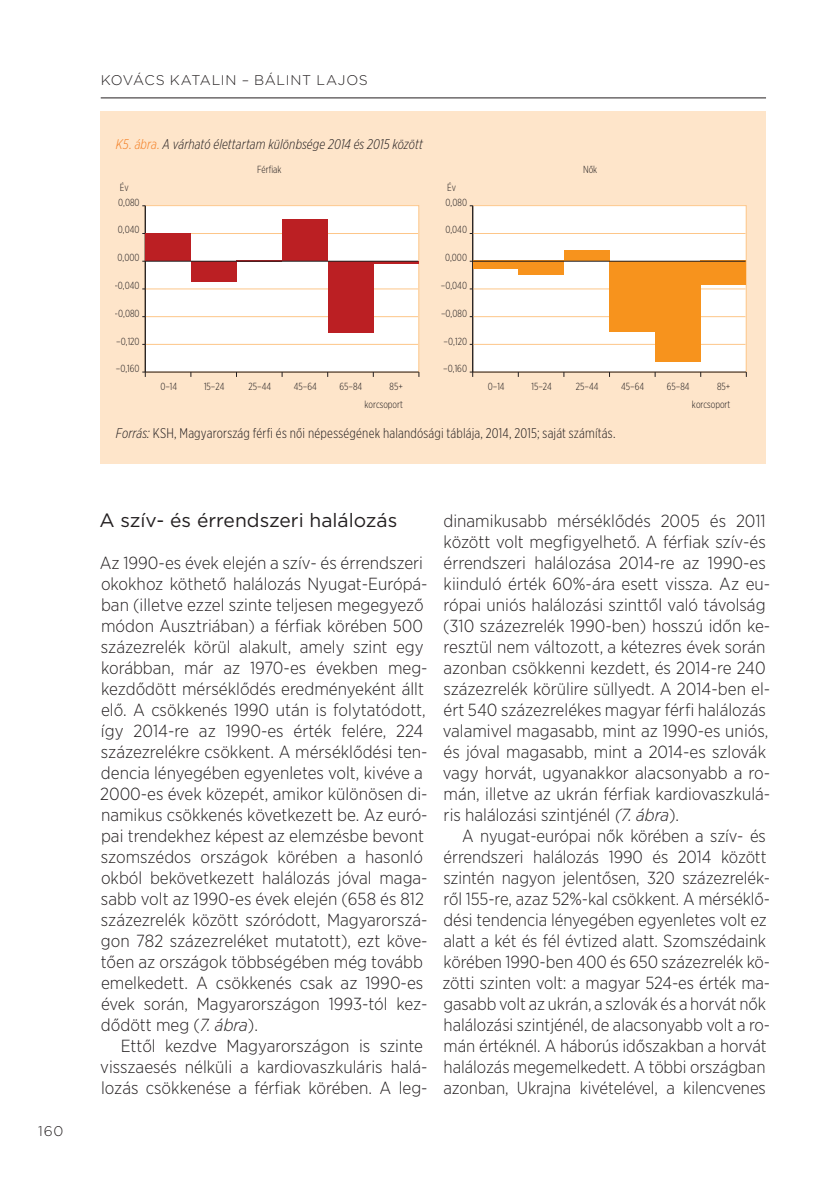
<style>
.page{position:relative;width:837px;height:1184px;background:#fff}
.page>*{position:absolute;margin:0;border:0;box-sizing:border-box;transform-origin:0 0}
.t1{font:19.25px "Gotham";color:#231f20}
.t2{font:300 17.5px/21px "Gotham Narrow";color:#231f20}
.t3{font:300 14px "Gotham X Narrow";letter-spacing:.015em;color:#231f20}
.t4{font:italic 300 14px "Gotham X Narrow";letter-spacing:.01em;color:#231f20}
.t5{font:300 14px "Gotham";letter-spacing:.05em;color:#231f20}
.t6{font:300 10.33px "Gotham X Narrow";color:#231f20}
.s1{color:#f47d21}
.s2{font-style:italic}
</style>
<div class="page">
<hr style="left:101px;top:98px;width:664px;height:1px;background:#231f20">
<div style="left:101px;top:112px;width:664px;height:351px;background:#fee5ca"></div>
<div style="left:145px;top:206px;width:273px;height:166px;background:#fff"></div>
<div style="left:145px;top:205px;width:274px;height:167px;border:1px solid #fdc689"></div>
<hr style="left:145px;top:316px;width:273px;height:1px;background:#fdc689">
<hr style="left:145px;top:344px;width:273px;height:1px;background:#fdc689">
<hr style="left:145px;top:289px;width:273px;height:1px;background:#fdc689">
<hr style="left:145px;top:233px;width:273px;height:1px;background:#fdc689">
<hr style="left:145px;top:206px;width:1px;height:166px;background:#231f20">
<hr style="left:145px;top:372px;width:273px;height:1px;background:#231f20">
<div style="left:145px;top:233px;width:46px;height:28px;background:#bb1f23"></div>
<div style="left:191px;top:261px;width:45px;height:20px;background:#bb1f23"></div>
<div style="left:282px;top:219px;width:46px;height:42px;background:#bb1f23"></div>
<div style="left:328px;top:261px;width:45px;height:71px;background:#bb1f23"></div>
<hr style="left:373px;top:261px;width:46px;height:2px;background:#bb1f23">
<div style="left:472px;top:206px;width:274px;height:166px;background:#fff"></div>
<div style="left:472px;top:205px;width:274px;height:167px;border:1px solid #fdc689"></div>
<hr style="left:472px;top:316px;width:273px;height:1px;background:#fdc689">
<hr style="left:472px;top:344px;width:273px;height:1px;background:#fdc689">
<hr style="left:472px;top:289px;width:273px;height:1px;background:#fdc689">
<hr style="left:472px;top:233px;width:273px;height:1px;background:#fdc689">
<hr style="left:472px;top:206px;width:1px;height:166px;background:#231f20">
<hr style="left:472px;top:372px;width:274px;height:1px;background:#231f20">
<div style="left:473px;top:261px;width:45px;height:8px;background:#f7931d"></div>
<div style="left:518px;top:261px;width:46px;height:14px;background:#f7931d"></div>
<div style="left:564px;top:250px;width:45px;height:11px;background:#f7931d"></div>
<div style="left:609px;top:261px;width:45px;height:70px;background:#f7931d"></div>
<div style="left:654px;top:261px;width:46px;height:100px;background:#f7931d"></div>
<div style="left:700px;top:261px;width:45px;height:24px;background:#f7931d"></div>
<hr style="left:472px;top:261px;width:273px;height:1px;background:#231f20">
<hr style="left:145px;top:261px;width:273px;height:1px;background:#231f20">
<p class="t5" style="left:38px;top:1122px;width:27px">160</p>
<p class="t5" style="left:101px;top:72px;width:269px">KOVÁCS KATALIN – BÁLINT LAJOS</p>
<p class="t4" style="left:116px;top:135px;width:308px"><span class="s1">K5. ábra.</span> A várható élettartam különbsége 2014 és 2015 között</p>
<p class="t6" style="left:257px;top:164px;width:26px">Férfiak</p>
<p class="t6" style="left:583px;top:164px;width:16px">Nők</p>
<p class="t6" style="left:120px;top:181px;width:10px">Év</p>
<p class="t6" style="left:447px;top:181px;width:10px">Év</p>
<p class="t6" style="left:118px;top:196px;width:23px">0,080</p>
<p class="t6" style="left:445px;top:196px;width:23px">0,080</p>
<p class="t6" style="left:118px;top:224px;width:23px">0,040</p>
<p class="t6" style="left:445px;top:224px;width:23px">0,040</p>
<p class="t6" style="left:117px;top:251px;width:24px">0,000</p>
<p class="t6" style="left:445px;top:251px;width:24px">0,000</p>
<p class="t6" style="left:113px;top:279px;width:28px">–0,040</p>
<p class="t6" style="left:440px;top:279px;width:28px">–0,040</p>
<p class="t6" style="left:113px;top:307px;width:28px">–0,080</p>
<p class="t6" style="left:441px;top:307px;width:28px">–0,080</p>
<p class="t6" style="left:116px;top:335px;width:25px">–0,120</p>
<p class="t6" style="left:443px;top:335px;width:25px">–0,120</p>
<p class="t6" style="left:116px;top:363px;width:25px">–0,160</p>
<p class="t6" style="left:443px;top:363px;width:25px">–0,160</p>
<p class="t6" style="left:160px;top:380px;width:18px">0–14</p>
<p class="t6" style="left:204px;top:380px;width:22px">15–24</p>
<p class="t6" style="left:248px;top:380px;width:24px">25–44</p>
<p class="t6" style="left:294px;top:380px;width:24px">45–64</p>
<p class="t6" style="left:339px;top:380px;width:24px">65–84</p>
<p class="t6" style="left:389px;top:380px;width:15px">85+</p>
<p class="t6" style="left:487px;top:380px;width:18px">0–14</p>
<p class="t6" style="left:531px;top:380px;width:22px">15–24</p>
<p class="t6" style="left:575px;top:380px;width:24px">25–44</p>
<p class="t6" style="left:621px;top:380px;width:24px">45–64</p>
<p class="t6" style="left:666px;top:380px;width:24px">65–84</p>
<p class="t6" style="left:716px;top:380px;width:15px">85+</p>
<p class="t6" style="left:364px;top:398px;width:40px">korcsoport</p>
<p class="t6" style="left:691px;top:398px;width:40px">korcsoport</p>
<p class="t3" style="left:116px;top:425px;width:501px"><span class="s2">Forrás:</span> KSH, Magyarország férfi és női népességének halandósági táblája, 2014, 2015; saját számítás.</p>
<p class="t1" style="left:99px;top:507px;width:299px">A szív- és érrendszeri halálozás</p>
<p class="t2" style="left:100px;top:551px;width:329px">Az 1990-es évek elején a szív- és érrendszeri okokhoz köthető halálozás Nyugat-Európá&shy;ban (illetve ezzel szinte teljesen megegyező módon Ausztriában) a férfiak körében 500 százezrelék körül alakult, amely szint egy korábban, már az 1970-es években meg&shy;kezdődött mérséklődés eredményeként állt elő. A csökkenés 1990 után is folytatódott, így 2014-re az 1990-es érték felére, 224 százezrelékre csökkent. A mérséklődési ten&shy;dencia lényegében egyenletes volt, kivéve a 2000-es évek közepét, amikor különösen di&shy;namikus csökkenés következett be. Az euró&shy;pai trendekhez képest az elemzésbe bevont szomszédos országok körében a hasonló okból bekövetkezett halálozás jóval maga&shy;sabb volt az 1990-es évek elején (658 és 812 százezrelék között szóródott, Magyarorszá&shy;gon 782 százezreléket mutatott), ezt köve&shy;tően az országok többségében még tovább emelkedett. A csökkenés csak az 1990-es évek során, Magyarországon 1993-tól kez&shy;dődött meg (<span class="s2">7. ábra</span>).</p>
<p class="t2" style="left:100px;top:1034px;width:329px;text-indent:21px">Ettől kezdve Magyarországon is szinte visszaesés nélküli a kardiovaszkuláris halá&shy;lozás csökkenése a férfiak körében. A leg-</p>
<p class="t2" style="left:442px;top:509px;width:329px">dinamikusabb mérséklődés 2005 és 2011 között volt megfigyelhető. A férfiak szív-és érrendszeri halálozása 2014-re az 1990-es kiinduló érték 60%-ára esett vissza. Az eu&shy;rópai uniós halálozási szinttől való távolság (310 százezrelék 1990-ben) hosszú időn ke&shy;resztül nem változott, a kétezres évek során azonban csökkenni kezdett, és 2014-re 240 százezrelék körülire süllyedt. A 2014-ben el&shy;ért 540 százezrelékes magyar férfi halálozás valamivel magasabb, mint az 1990-es uniós, és jóval magasabb, mint a 2014-es szlovák vagy horvát, ugyanakkor alacsonyabb a ro&shy;mán, illetve az ukrán férfiak kardiovaszkulá&shy;ris halálozási szintjénél <span class="s2">(7. ábra</span>).</p>
<p class="t2" style="left:442px;top:824px;width:329px;text-indent:20px">A nyugat-európai nők körében a szív- és érrendszeri halálozás 1990 és 2014 között szintén nagyon jelentősen, 320 százezrelék&shy;ről 155-re, azaz 52%-kal csökkent. A mérséklő&shy;dési tendencia lényegében egyenletes volt ez alatt a két és fél évtized alatt. Szomszédaink körében 1990-ben 400 és 650 százezrelék kö&shy;zötti szinten volt: a magyar 524-es érték ma&shy;gasabb volt az ukrán, a szlovák és a horvát nők halálozási szintjénél, de alacsonyabb volt a ro&shy;mán értéknél. A háborús időszakban a horvát halálozás megemelkedett. A többi országban azonban, Ukrajna kivételével, a kilencvenes</p>
</div>
